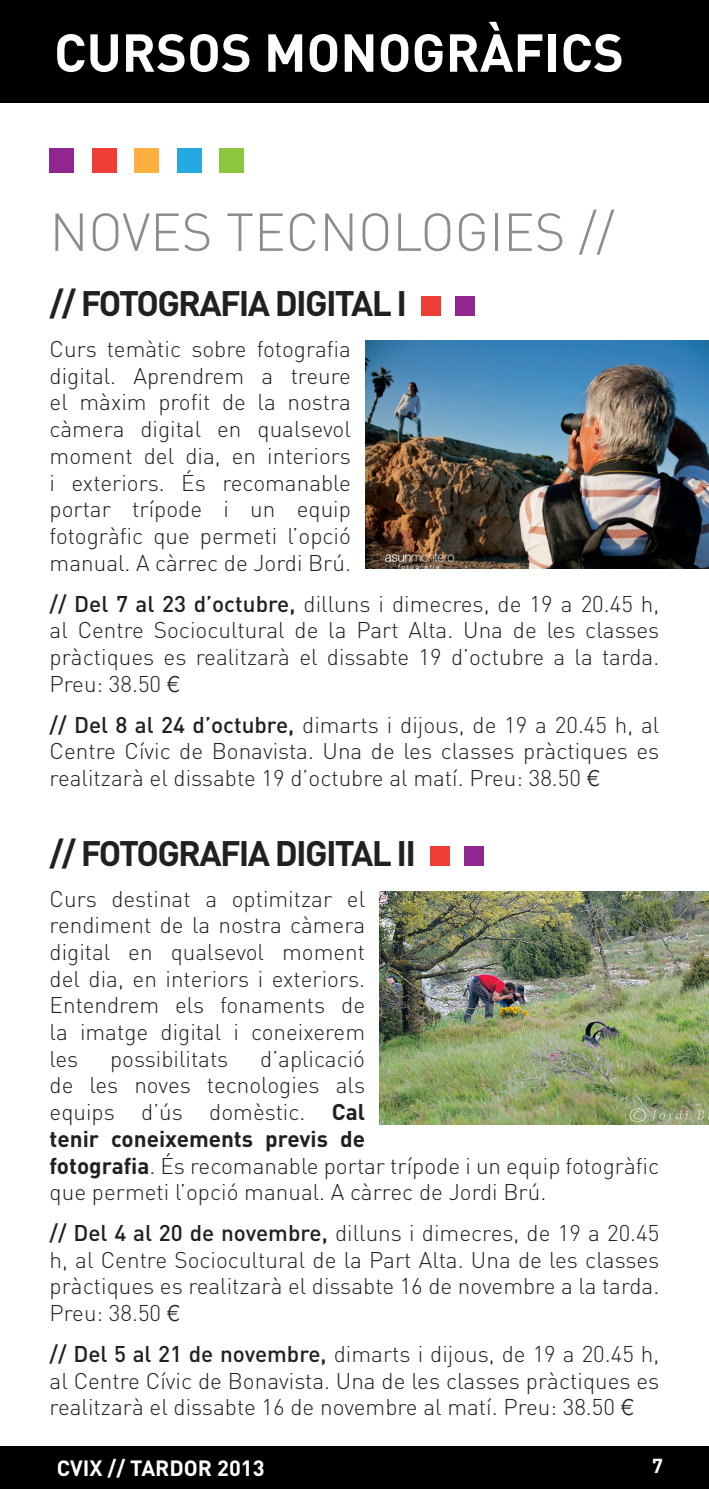
<style>
.page{position:relative;width:709px;height:1489px;background:#fff}
.page>*{position:absolute;margin:0;border:0;box-sizing:border-box;transform-origin:0 0}
.t1{font:300 52.5px "DIN";color:#8a8c8f}
.t2{font:700 52.5px "DIN";color:#fff}
.t3{font:700 35px "DIN";letter-spacing:-.05em;color:#231f20}
.t4{font:300 22.5px/26.8px "DIN";color:#231f20;text-align:justify}
.t5{font:700 21.75px "DIN";color:#fff}
.t6{font:700 20px "DIN";color:#fff}
.s1{font-weight:500}
.s2{font-family:"Helvetica Neue"}
.s3{font-weight:700}
</style>
<div class="page">
<div style="left:0;top:1446px;width:709px;height:42px;background:#000"></div>
<div style="left:0;top:0;width:709px;height:103px;background:#000"></div>
<div style="left:50px;top:148px;width:24px;height:25px;background:#90268f"></div>
<div style="left:92px;top:148px;width:25px;height:25px;background:#ee3e35"></div>
<div style="left:134px;top:148px;width:25px;height:25px;background:#fbb03f"></div>
<div style="left:177px;top:148px;width:24px;height:25px;background:#24aae1"></div>
<div style="left:219px;top:148px;width:25px;height:25px;background:#8bc63e"></div>
<div style="left:421px;top:296px;width:20px;height:20px;background:#ee3e35"></div>
<div style="left:455px;top:296px;width:19px;height:20px;background:#90268f"></div>
<div style="left:430px;top:846px;width:19px;height:19px;background:#ee3e35"></div>
<div style="left:463px;top:846px;width:20px;height:19px;background:#90268f"></div>
<img style="left:365px;top:340px;width:344px;height:229px">
<img style="left:379px;top:891px;width:330px;height:233px">
<h1 class="t2" style="left:54px;top:18px;width:571px">CURSOS MONOGRÀFICS</h1>
<h1 class="t1" style="left:50px;top:200px;width:566px">NOVES TECNOLOGIES //</h1>
<h2 class="t3" style="left:50px;top:281px;width:359px">// FOTOGRAFIA DIGITAL I</h2>
<p class="t4" style="left:50px;top:335px;width:303px">Curs temàtic sobre fotografia digital. Aprendrem a treure el màxim profit de la nostra càmera digital en qualsevol moment del dia, en interiors i exteriors. És recomanable portar trípode i un equip fotogràfic que permeti l’opció manual. A càrrec de Jordi Brú.</p>
<p class="t4" style="left:50px;top:590px;width:611px"><span class="s1">// Del 7 al 23 d’octubre,</span> dilluns i dimecres, de 19 a 20.45 h, al Centre Sociocultural de la Part Alta. Una de les classes pràctiques es realitzarà el dissabte 19 d’octubre a la tarda.<br>Preu: 38.50 <span class="s2">€</span></p>
<p class="t4" style="left:50px;top:710px;width:611px"><span class="s1">// Del 8 al 24 d’octubre,</span> dimarts i dijous, de 19 a 20.45 h, al Centre Cívic de Bonavista. Una de les classes pràctiques es realitzarà el dissabte 19 d’octubre al matí. Preu: 38.50 <span class="s2">€</span></p>
<h2 class="t3" style="left:50px;top:830px;width:368px">// FOTOGRAFIA DIGITAL II</h2>
<p class="t4" style="left:50px;top:884px;width:317px">Curs destinat a optimitzar el rendiment de la nostra càmera digital en qualsevol moment del dia, en interiors i exteriors.<br>Entendrem els fonaments de la imatge digital i coneixerem les</p>
<p class="t4" style="left:50px;top:1044px;width:611px;text-align:left;text-indent:210px">d’aplicació<br>de les noves tecnologies als<br>equips d’ús domèstic. <span class="s3">Cal<br>tenir coneixements previs de<br>fotografia</span>. És recomanable portar trípode i un equip fotogràfic que permeti l’opció manual. A càrrec de Jordi Brú.</p>
<p class="t4" style="left:50px;top:1219px;width:611px"><span class="s1">// Del 4 al 20 de novembre,</span> dilluns i dimecres, de 19 a 20.45 h, al Centre Sociocultural de la Part Alta. Una de les classes pràctiques es realitzarà el dissabte 16 de novembre a la tarda.<br>Preu: 38.50 <span class="s2">€</span></p>
<p class="t4" style="left:50px;top:1340px;width:611px"><span class="s1">// Del 5 al 21 de novembre,</span> dimarts i dijous, de 19 a 20.45 h, al Centre Cívic de Bonavista. Una de les classes pràctiques es realitzarà el dissabte 16 de novembre al matí. Preu: 38.50 <span class="s2">€</span></p>
<p class="t4" style="left:110px;top:1044px;width:120px">possibilitats</p>
<p class="t5" style="left:57px;top:1453px;width:209px">CVIX // TARDOR 2013</p>
<p class="t6" style="left:652px;top:1451px;width:12px">7</p>
</div>
